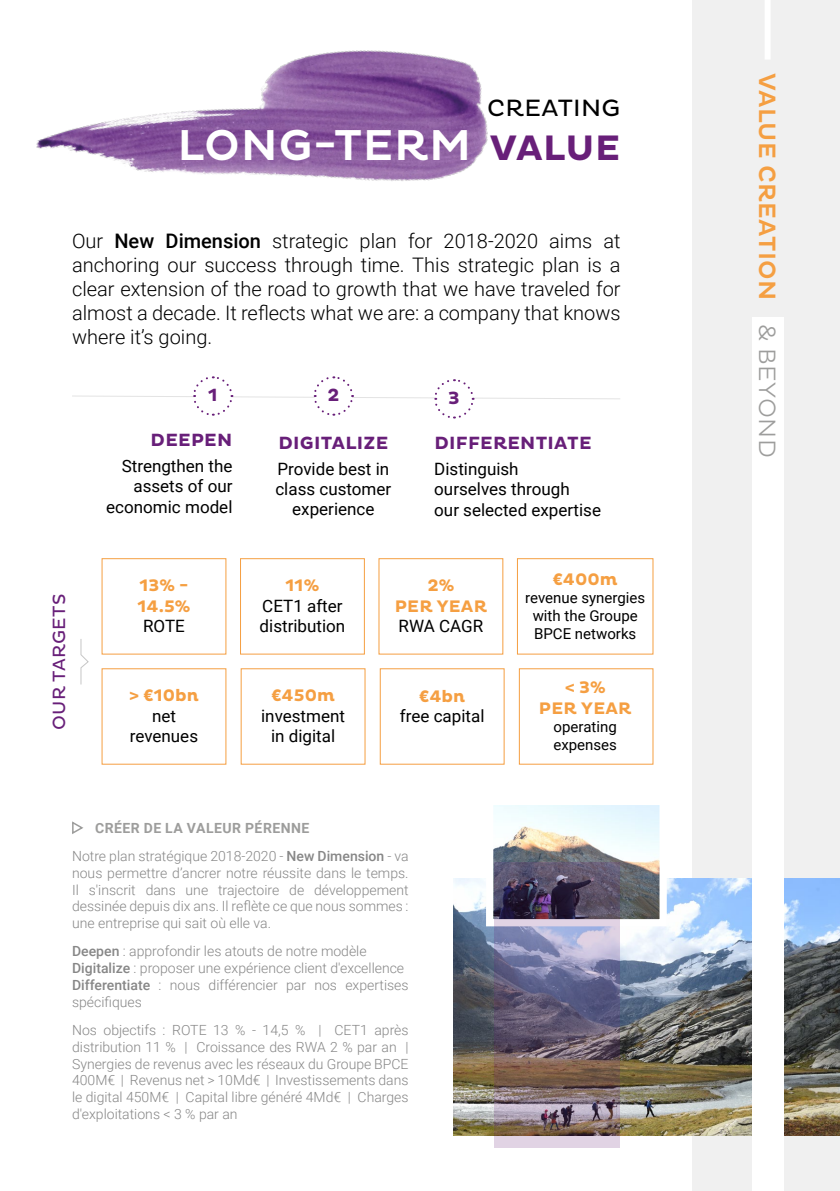
<style>
.page{position:relative;width:840px;height:1191px;background:#fff}
.page>*{position:absolute;margin:0;border:0;box-sizing:border-box;transform-origin:0 0}
.t1{font:500 44px "Pluto";letter-spacing:.015em;color:#fff}
.t2{font:500 24px "Pluto";letter-spacing:.015em;color:#f59f42}
.t3{font:24px "Pluto";letter-spacing:.015em;color:#000}
.t4{font:300 20px/24px "Roboto";color:#000;text-align:justify}
.t5{font:700 18px "Pluto";letter-spacing:.015em;color:#681f79}
.t6{font:18px "Pluto";letter-spacing:.015em;color:#681f79}
.t7{font:17px/20.4px "Roboto";color:#000;text-align:center}
.t8{font:700 17px/20.4px "Pluto";color:#f59f42;text-align:center}
.t9{font:15px/18px "Roboto";color:#000;text-align:center}
.t10{font:300 14px/16.8px "Roboto";color:#878787}
.s1{font-weight:700;font-size:36px;color:#681f79}
.s2{font-weight:500}
.s3{font-weight:700;color:#9d9d9c}
.s4{font-weight:300;color:#9d9d9c}
</style>
<div class="page">
<div style="left:692px;top:0;width:147px;height:1191px;background:#f0f0f0"></div>
<img style="left:453px;top:878px;width:386px;height:257px">
<img style="left:494px;top:805px;width:164px;height:113px">
<img style="left:494px;top:862px;width:126px;height:285px">
<img style="left:36px;top:50px;width:452px;height:131px">
<div style="left:751px;top:317px;width:32px;height:278px;background:#fff"></div>
<div style="left:751px;top:583px;width:32px;height:608px;background:#fff"></div>
<div style="left:764px;top:0;width:6px;height:60px;background:#fff"></div>
<svg style="left:72px;top:376px;width:548px;height:43px"></svg>
<svg style="left:72px;top:821px;width:12px;height:13px"></svg>
<svg style="left:80px;top:639px;width:9px;height:46px"></svg>
<div style="left:240px;top:558px;width:124px;height:96px;border:1px solid #f59f42"></div>
<div style="left:516px;top:558px;width:137px;height:96px;border:1px solid #f59f42"></div>
<div style="left:518px;top:668px;width:135px;height:96px;border:1px solid #f59f42"></div>
<div style="left:379px;top:668px;width:125px;height:96px;border:1px solid #f59f42"></div>
<h2 class="t3" style="left:487px;top:94px;width:135px">CREATING</h2>
<h1 class="t1" style="left:177px;top:120px;width:444px">LONG-TERM <span class="s1">VALUE</span></h1>
<p class="t4" style="left:72px;top:228px;width:549px">Our <span class="s2">New Dimension</span> strategic plan for 2018-2020 aims at anchoring our success through time. This strategic plan is a clear extension of the road to growth that we have traveled for almost a decade. It reflects what we are: a company that knows where it’s going.</p>
<p class="t6" style="left:49px;top:730px;width:138px;rotate:-90deg">OUR TARGETS</p>
<p class="t5" style="left:208px;top:384px;width:11px">1</p>
<p class="t5" style="left:150px;top:429px;width:83px">DEEPEN</p>
<p class="t7" style="left:106px;top:455px;width:128px;text-align:right">Strengthen the assets of our economic model</p>
<p class="t8" style="left:137px;top:576px;width:54px;text-align:left">13% -<br>14.5%</p>
<p class="t7" style="left:143px;top:615px;width:43px">ROTE</p>
<p class="t8" style="left:129px;top:686px;width:71px">&gt; €10bn</p>
<p class="t7" style="left:130px;top:705px;width:70px">net revenues</p>
<p class="t5" style="left:327px;top:384px;width:14px">2</p>
<p class="t5" style="left:278px;top:432px;width:111px">DIGITALIZE</p>
<p class="t7" style="left:275px;top:458px;width:117px">Provide best in class customer experience</p>
<p class="t5" style="left:448px;top:387px;width:13px">3</p>
<p class="t5" style="left:434px;top:432px;width:159px">DIFFERENTIATE</p>
<p class="t7" style="left:434px;top:458px;width:168px;text-align:left">Distinguish<br>ourselves through<br>our selected expertise</p>
<p class="t8" style="left:285px;top:576px;width:35px">11%</p>
<p class="t7" style="left:259px;top:595px;width:87px;text-align:left">CET1 after distribution</p>
<p class="t8" style="left:271px;top:686px;width:65px">€450m</p>
<p class="t7" style="left:261px;top:705px;width:85px">investment in digital</p>
<p class="t8" style="left:394px;top:576px;width:94px">2%<br>PER YEAR</p>
<p class="t7" style="left:398px;top:615px;width:86px">RWA CAGR</p>
<p class="t8" style="left:419px;top:686px;width:47px">€4bn</p>
<p class="t7" style="left:399px;top:705px;width:86px">free capital</p>
<p class="t8" style="left:552px;top:570px;width:66px">€400m</p>
<p class="t9" style="left:525px;top:588px;width:121px">revenue synergies with the Groupe<br>BPCE networks</p>
<p class="t8" style="left:538px;top:678px;width:94px">&lt; 3%<br>PER YEAR</p>
<p class="t9" style="left:553px;top:717px;width:65px;text-align:left">operating expenses</p>
<p class="t10" style="left:72px;top:813px;width:338px;line-height:28.2px;text-indent:23px"><span class="s3">CRÉER DE LA VALEUR PÉRENNE<br></span>Notre plan stratégique 2018-2020 - <span class="s2">New Dimension</span> - va</p>
<p class="t10" style="left:72px;top:864px;width:338px;text-align:justify">nous permettre d’ancrer notre réussite dans le temps.<br>Il s'inscrit dans une trajectoire de développement dessinée depuis dix ans. Il reflète ce que nous sommes : une entreprise qui sait où elle va.</p>
<p class="t10" style="left:72px;top:942px;width:338px"><span class="s2">Deepen</span> : approfondir les atouts de notre modèle <span class="s2">Digitalize</span> : proposer une expérience client d'excellence <span class="s2">Differentiate</span> : nous différencier par nos expertises spécifiques</p>
<p class="t10" style="left:72px;top:1021px;width:338px;text-align:justify">Nos objectifs : ROTE 13 % - 14,5 % | CET1 après distribution 11 % | Croissance des RWA 2 % par an | Synergies de revenus avec les réseaux du Groupe BPCE 400M€ | Revenus net &gt; 10Md€ | Investissements dans le digital 450M€ | Capital libre généré 4Md€ | Charges d'exploitations &lt; 3 % par an</p>
<h2 class="t2" style="left:780px;top:73px;width:386px;rotate:90deg">VALUE CREATION <span class="s4">&amp; BEYOND</span></h2>
</div>
